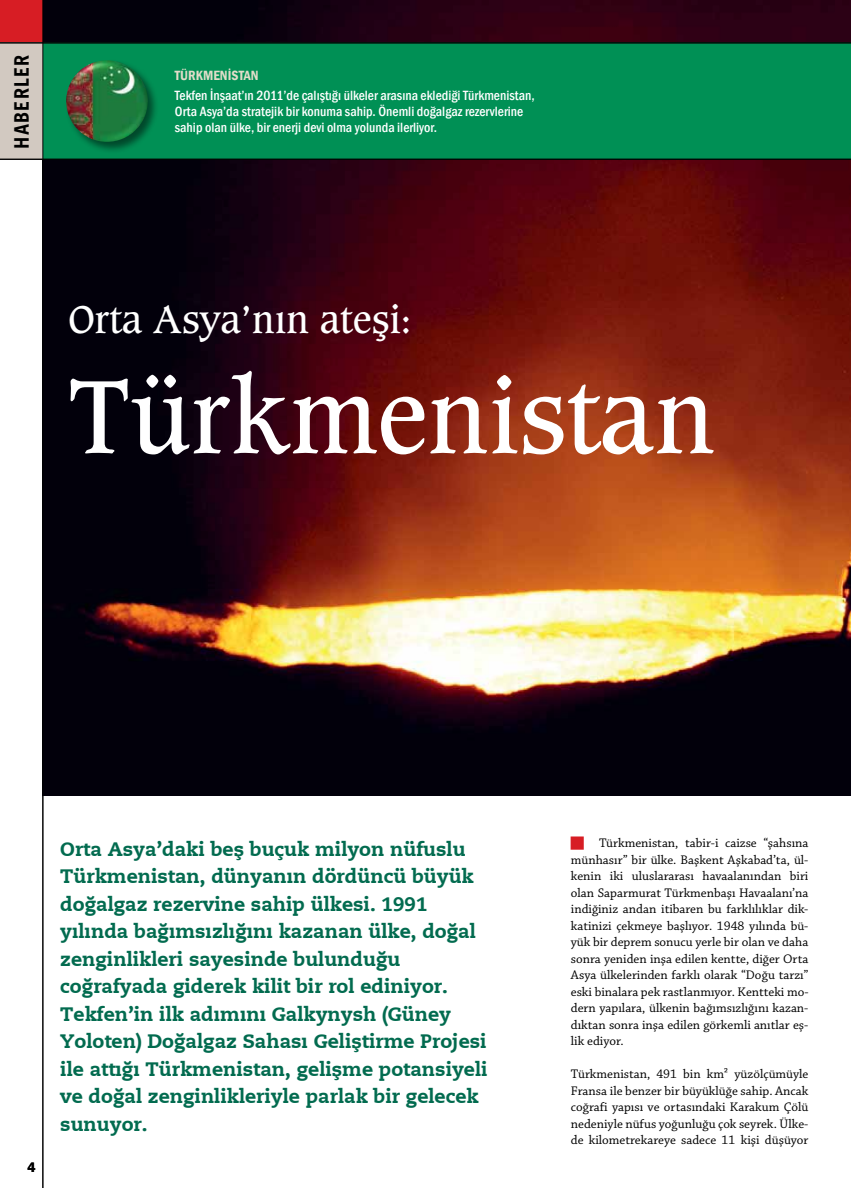
<style>
.page{position:relative;width:851px;height:1188px;background:#fff}
.page>*{position:absolute;margin:0;border:0;box-sizing:border-box;transform-origin:0 0}
.t1{font:100.25px "Caxton";color:#fff}
.t2{font:37.5px "Caxton";color:#fff}
.t3{font:700 20px "Trade Gothic";letter-spacing:.06em;color:#000}
.t4{font:19.38px/27.5px "Caecilia X Heavy";color:#026b4f}
.t5{font:500 condensed 13.75px/16.2px "Franklin Gothic";color:#fff}
.t6{font:600 condensed 13.75px "Franklin Gothic";color:#e2ddca}
.t7{font:600 13.75px "Franklin Gothic";color:#000}
.t8{font:13.12px/16.5px "Chaparral Pro";color:#000;text-align:justify}
</style>
<div class="page">
<img style="left:44px;top:0;width:806px;height:795px">
<div style="left:43px;top:43px;width:807px;height:116px;background:#009055"></div>
<div style="left:0;top:0;width:43px;height:43px;background:#d71d24"></div>
<div style="left:0;top:43px;width:43px;height:116px;background:#d2c9c1"></div>
<hr style="left:0;top:43px;width:850px;height:1px;background:#000">
<hr style="left:0;top:159px;width:850px;height:1px;background:#000">
<hr style="left:43px;top:0;width:1px;height:1187px;background:#000">
<div style="left:64px;top:58px;width:95px;height:95px;background:#000;opacity:.5"></div>
<img style="left:66px;top:60px;width:82px;height:82px;border-radius:41px">
<h3 class="t3" style="left:9px;top:149px;width:95px;rotate:-90deg">HABERLER</h3>
<p class="t6" style="left:175px;top:66px;width:85px">TÜRKMENİSTAN</p>
<p class="t5" style="left:175px;top:87px;width:361px">Tekfen İnşaat’ın 2011’de çalıştığı ülkeler arasına eklediği Türkmenistan,<br>Orta Asya’da stratejik bir konuma sahip. Önemli doğalgaz rezervlerine sahip olan ülke, bir enerji devi olma yolunda ilerliyor.</p>
<h2 class="t2" style="left:69px;top:296px;width:344px">Orta Asya’nın ateşi:</h2>
<h1 class="t1" style="left:69px;top:356px;width:648px">Türkmenistan</h1>
<p class="t7" style="left:27px;top:1158px;width:10px">4</p>
<p class="t4" style="left:60px;top:834px;width:429px">Orta Asya’daki beş buçuk milyon nüfuslu Türkmenistan, dünyanın dördüncü büyük doğalgaz rezervine sahip ülkesi. 1991 yılında bağımsızlığını kazanan ülke, doğal zenginlikleri sayesinde bulunduğu coğrafyada giderek kilit bir rol ediniyor.<br>Tekfen’in ilk adımını Galkynysh (Güney Yoloten) Doğalgaz Sahası Geliştirme Projesi ile attığı Türkmenistan, gelişme potansiyeli ve doğal zenginlikleriyle parlak bir gelecek sunuyor.</p>
<p class="t8" style="left:570px;top:835px;width:239px;text-indent:28px">Türkmenistan, tabir-i caizse “şahsına münhasır” bir ülke. Başkent Aşkabad’ta, ül&shy;kenin iki uluslararası havaalanından biri olan Saparmurat Türkmenbaşı Havaalanı’na indiğiniz andan itibaren bu farklılıklar dik&shy;katinizi çekmeye başlıyor. 1948 yılında bü&shy;yük bir deprem sonucu yerle bir olan ve daha sonra yeniden inşa edilen kentte, diğer Orta Asya ülkelerinden farklı olarak “Doğu tarzı” eski binalara pek rastlanmıyor. Kentteki mo&shy;dern yapılara, ülkenin bağımsızlığını kazan&shy;dıktan sonra inşa edilen görkemli anıtlar eş&shy;lik ediyor.</p>
<p class="t8" style="left:570px;top:1066px;width:239px">Türkmenistan, 491 bin km² yüzölçümüyle Fransa ile benzer bir büyüklüğe sahip. Ancak coğrafi yapısı ve ortasındaki Karakum Çölü nedeniyle nüfus yoğunluğu çok seyrek. Ülke&shy;de kilometrekareye sadece 11 kişi düşüyor</p>
</div>
